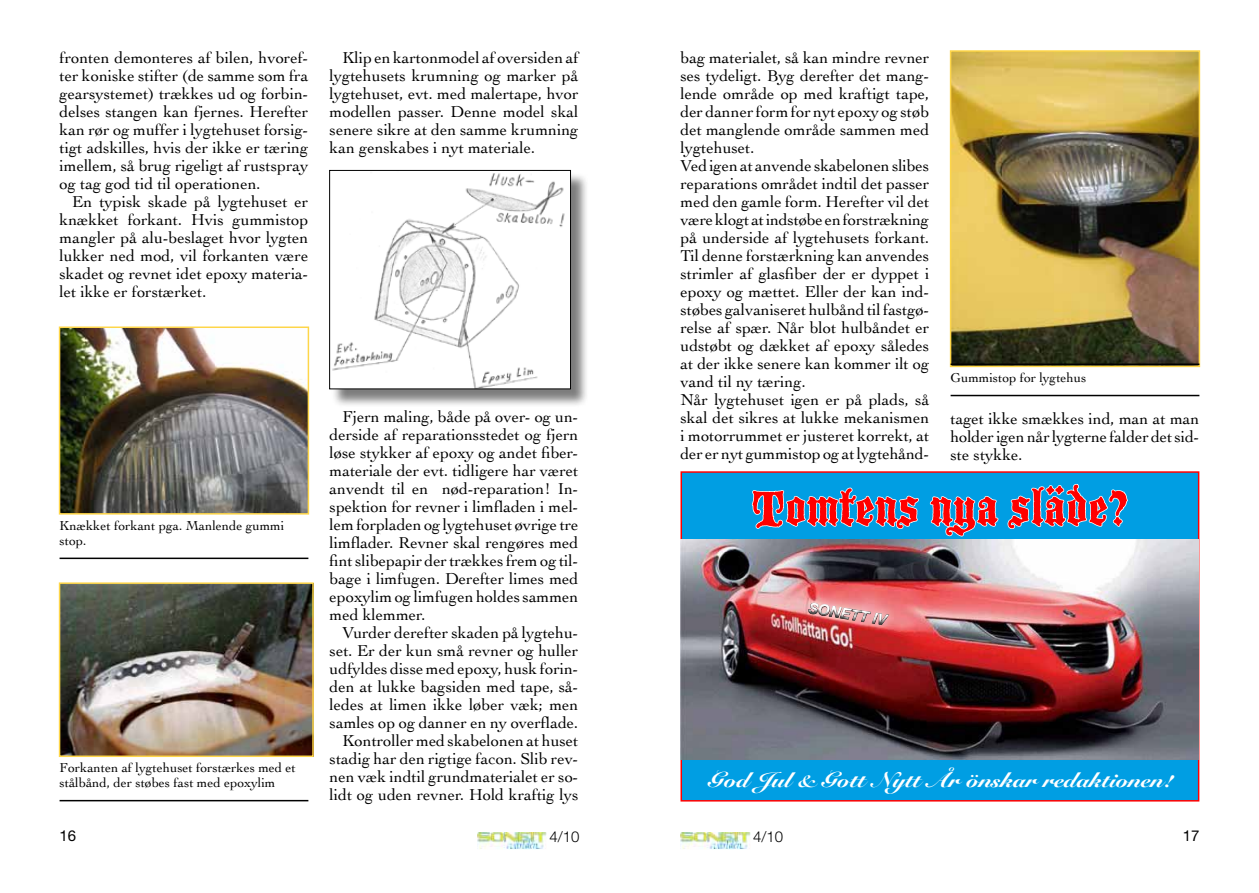
<style>
.page{position:relative;width:1259px;height:893px;background:#fff}
.page>*{position:absolute;margin:0;border:0;box-sizing:border-box;transform-origin:0 0}
.t1{font:54px "Blackmoor Let Plain";color:#f00}
.t2{font:900 21px "Snell Roundhand";color:#fff;scale:1.1 1}
.t3{font:16.5px/18px "Cochin";color:#000;text-align:justify}
.t4{font:300 15px "Helvetica Neue";color:#000}
.t5{font:italic 700 15px "Helvetica Neue";color:#fff}
.t6{font:15px "Helvetica Neue";color:#000}
.t7{font:13.5px/15px "Cochin";color:#000}
</style>
<div class="page">
<img style="left:477px;top:832px;width:70px;height:17px">
<img style="left:680px;top:832px;width:70px;height:17px">
<div style="left:680px;top:471px;width:519px;height:330px;background:#009ee3;border:2px solid #f00"></div>
<img style="left:953px;top:53px;width:244px;height:310px">
<div style="left:950px;top:50px;width:250px;height:317px;border:2px solid #fed649"></div>
<hr style="left:950px;top:363px;width:249px;height:2px;background:#000">
<hr style="left:950px;top:395px;width:249px;height:1px;background:#000">
<hr style="left:60px;top:558px;width:248px;height:1px;background:#000">
<img style="left:62px;top:329px;width:244px;height:183px">
<div style="left:59px;top:326px;width:250px;height:189px;border:2px solid #fed649"></div>
<hr style="left:60px;top:800px;width:248px;height:1px;background:#000">
<img style="left:62px;top:585px;width:249px;height:169px">
<div style="left:59px;top:582px;width:255px;height:175px;border:2px solid #fed649"></div>
<div style="left:331px;top:172px;width:259px;height:236px;background:#000;opacity:.51"></div>
<img style="left:331px;top:172px;width:238px;height:215px">
<div style="left:329px;top:170px;width:242px;height:219px;border:1px solid #000"></div>
<img style="left:680px;top:540px;width:518px;height:219px">
<svg style="left:751px;top:471px;width:168px;height:91px"></svg>
<svg style="left:929px;top:496px;width:70px;height:49px"></svg>
<svg style="left:1006px;top:483px;width:122px;height:114px"></svg>
<img style="left:796px;top:590px;width:102px;height:46px">
<p class="t3" style="left:60px;top:48px;width:250px">fronten demonteres af bilen, hvoref&shy;ter koniske stifter (de samme som fra gearsystemet) trækkes ud og forbin&shy;delses stangen kan fjernes. Herefter kan rør og muffer i lygtehuset forsig&shy;tigt adskilles, hvis der ikke er tæring imellem, så brug rigeligt af rustspray og tag god tid til operationen.</p>
<p class="t3" style="left:60px;top:192px;width:250px;text-indent:13px">En typisk skade på lygtehuset er knækket forkant. Hvis gummistop mangler på alu-beslaget hvor lygten lukker ned mod, vil forkanten være skadet og revnet idet epoxy materia&shy;let ikke er forstærket.</p>
<p class="t3" style="left:330px;top:48px;width:250px;text-indent:13px">Klip en kartonmodel af oversiden af lygtehusets krumning og marker på lygtehuset, evt. med malertape, hvor modellen passer. Denne model skal senere sikre at den samme krumning kan genskabes i nyt materiale.</p>
<p class="t7" style="left:60px;top:518px;width:226px">Knækket forkant pga. Manlende gummi stop.</p>
<p class="t7" style="left:60px;top:760px;width:238px">Forkanten af lygtehuset forstærkes med et stålbånd, der støbes fast med epoxylim</p>
<p class="t3" style="left:330px;top:407px;width:250px;text-indent:13px">Fjern maling, både på over- og un&shy;derside af reparationsstedet og fjern løse stykker af epoxy og andet fiber&shy;materiale der evt. tidligere har været anvendt til en nød-reparation! In&shy;spektion for revner i limfladen i mel&shy;lem forpladen og lygtehuset øvrige tre limflader. Revner skal rengøres med fint slibepapir der trækkes frem og til&shy;bage i limfugen. Derefter limes med epoxylim og limfugen holdes sammen med klemmer.</p>
<p class="t3" style="left:330px;top:623px;width:250px;text-align:right">Vurder derefter skaden på lygtehu&shy;set. Er der kun små revner og huller udfyldes disse med epoxy, husk forin&shy;den at lukke bagsiden med tape, så&shy;ledes at limen ikke løber væk; men samles op og danner en ny overflade.<br>Kontroller med skabelonen at huset stadig har den rigtige facon. Slib rev&shy;nen væk indtil grundmaterialet er so&shy;lidt og uden revner. Hold kraftig lys</p>
<p class="t3" style="left:680px;top:48px;width:250px;text-align:left">bag materialet, så kan mindre revner ses tydeligt. Byg derefter det mang&shy;lende område op med kraftigt tape, der danner form for nyt epoxy og støb det manglende område sammen med lygtehuset.<br>Ved igen at anvende skabelonen slibes reparations området indtil det passer med den gamle form. Herefter vil det være klogt at indstøbe en forstrækning på underside af lygtehusets forkant.<br>Til denne forstærkning kan anvendes strimler af glasfiber der er dyppet i epoxy og mættet. Eller der kan ind&shy;støbes galvaniseret hulbånd til fastgø&shy;relse af spær. Når blot hulbåndet er udstøbt og dækket af epoxy således at der ikke senere kan kommer ilt og vand til ny tæring.<br>Når lygtehuset igen er på plads, så skal det sikres at lukke mekanismen i motorrummet er justeret korrekt, at der er nyt gummistop og at lygtehånd-</p>
<p class="t7" style="left:950px;top:370px;width:137px">Gummistop for lygtehus</p>
<p class="t3" style="left:950px;top:409px;width:250px">taget ikke smækkes ind, man at man holder igen når lygterne falder det sid&shy;ste stykke.</p>
<h1 class="t1" style="left:751px;top:466px;width:378px">Tomtens nya släde?</h1>
<p class="t5" style="left:810px;top:598px;width:80px;rotate:9deg">SONETT IV</p>
<p class="t2" style="left:707px;top:768px;width:424px">God Jul &amp; Gott Nytt År önskar redaktionen!</p>
<p class="t6" style="left:60px;top:827px;width:18px">16</p>
<p class="t4" style="left:549px;top:827px;width:32px">4/10</p>
<p class="t4" style="left:753px;top:827px;width:32px">4/10</p>
<p class="t6" style="left:1182px;top:827px;width:18px">17</p>
</div>
